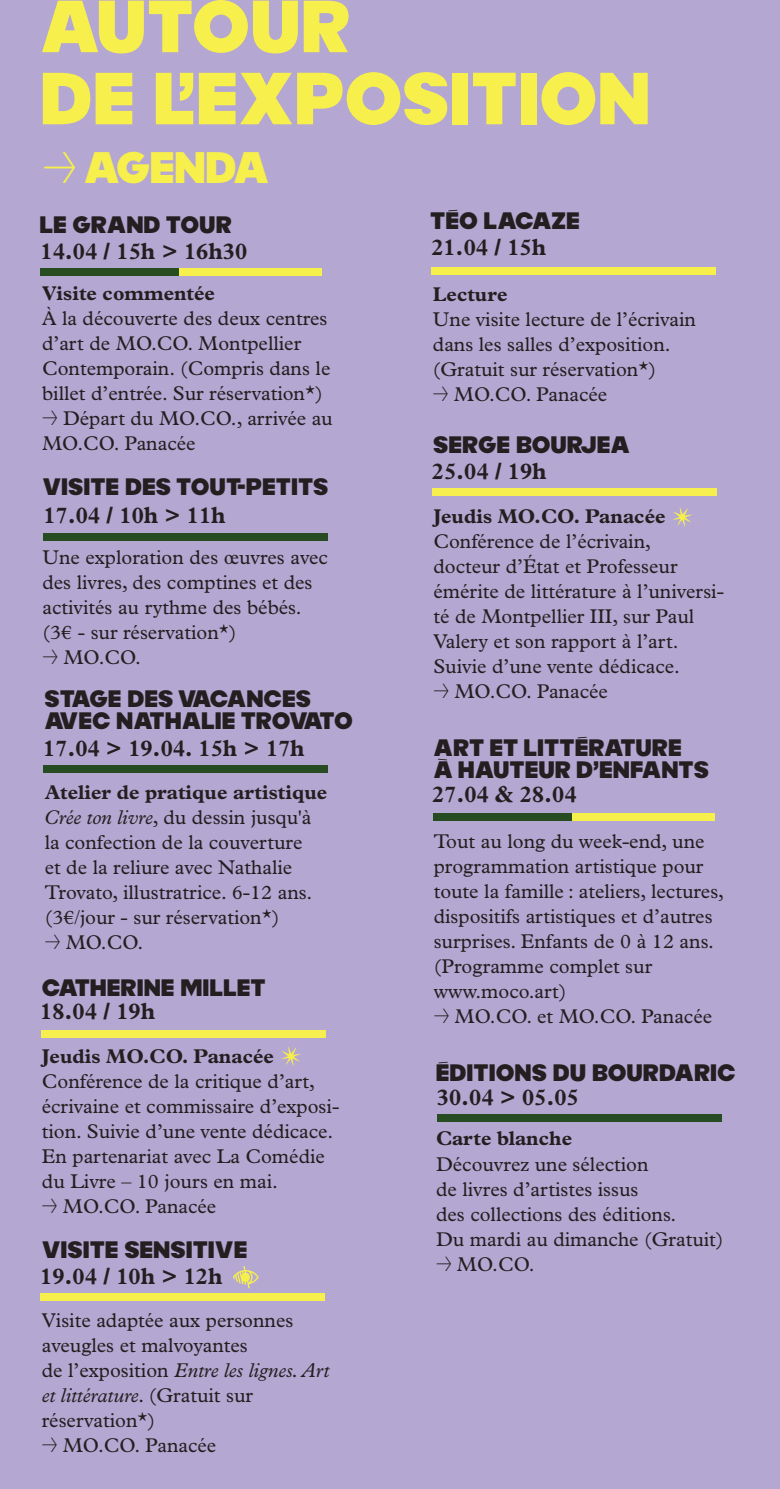
<style>
.page{position:relative;width:780px;height:1489px;background:#fff}
.page>*{position:absolute;margin:0;border:0;box-sizing:border-box;transform-origin:0 0}
.t1{font:900 72px/72px "MOCOSUNSET";color:#f7ef4c}
.t2{font:900 43.25px "MOCOSUNSET";letter-spacing:-.02em;color:#f7ef4c}
.t3{font:900 23.25px/21.8px "MOCOSUNSET";color:#231f20}
.t4{font:700 23.25px "Plantin MT Pro";color:#231f20}
.t5{font:20px/25px "Plantin MT Pro";color:#231f20}
.t6{font:700 20px "Plantin MT Pro";color:#231f20}
.s1{font-family:"MOCOSUNSET";font-weight:900}
.s2{font-weight:700}
.s3{font-style:italic}
</style>
<div class="page">
<div style="left:0;top:0;width:780px;height:1488px;background:#b4a7d1"></div>
<div style="left:43px;top:532px;width:285px;height:8px;background:#284c22"></div>
<div style="left:43px;top:764px;width:284px;height:8px;background:#284c22"></div>
<div style="left:40px;top:1293px;width:284px;height:7px;background:#f7ef4c"></div>
<div style="left:431px;top:267px;width:284px;height:8px;background:#f7ef4c"></div>
<div style="left:41px;top:1030px;width:284px;height:8px;background:#f6ef4f"></div>
<div style="left:40px;top:268px;width:142px;height:8px;background:#284c22"></div>
<div style="left:180px;top:268px;width:142px;height:8px;background:#f7ef4c"></div>
<svg style="left:281px;top:1046px;width:19px;height:19px"></svg>
<div style="left:432px;top:488px;width:284px;height:8px;background:#f6ef4f"></div>
<svg style="left:673px;top:507px;width:19px;height:19px"></svg>
<div style="left:437px;top:1113px;width:284px;height:8px;background:#284c22"></div>
<svg style="left:233px;top:1266px;width:26px;height:22px"></svg>
<div style="left:433px;top:813px;width:142px;height:7px;background:#284c22"></div>
<div style="left:572px;top:813px;width:142px;height:7px;background:#f7ef4c"></div>
<h1 class="t1" style="left:40px;top:-8px;width:612px">AUTOUR<br>DE L’EXPOSITION</h1>
<h2 class="t2" style="left:43px;top:146px;width:228px">→ AGENDA</h2>
<p class="t3" style="left:39px;top:214px;width:194px">LE GRAND TOUR</p>
<p class="t4" style="left:40px;top:237px;width:208px">14.04 / 15h &gt; 16h30</p>
<p class="t6" style="left:42px;top:281px;width:174px">Visite commentée</p>
<p class="t5" style="left:42px;top:305px;width:290px">À la découverte des deux centres d’art de MO.CO. Montpellier<br>Contemporain. (Compris dans le billet d’entrée. Sur réservation*)</p>
<p class="t5" style="left:42px;top:405px;width:292px"><span class="s1">→</span> Départ du MO.CO., arrivée au<br>MO.CO. Panacée</p>
<p class="t3" style="left:42px;top:476px;width:287px">VISITE DES TOUT-PETITS</p>
<p class="t4" style="left:43px;top:501px;width:184px">17.04 / 10h &gt; 11h</p>
<p class="t5" style="left:42px;top:545px;width:287px">Une exploration des œuvres avec des livres, des comptines et des activités au rythme des bébés. (3€ - sur réservation*)</p>
<p class="t5" style="left:42px;top:645px;width:100px"><span class="s1">→</span> MO.CO.</p>
<p class="t3" style="left:45px;top:688px;width:310px">STAGE DES VACANCES<br>AVEC NATHALIE TROVATO</p>
<p class="t4" style="left:43px;top:733px;width:263px">17.04 &gt; 19.04. 15h &gt; 17h</p>
<p class="t5" style="left:45px;top:779px;width:284px"><span class="s2">Atelier de pratique artistique<br></span><span class="s3">Crée ton livre</span>, du dessin jusqu'à la confection de la couverture<br>et de la reliure avec Nathalie<br>Trovato, illustratrice. 6-12 ans. (3€/jour - sur réservation*)</p>
<p class="t5" style="left:45px;top:929px;width:100px"><span class="s1">→</span> MO.CO.</p>
<p class="t3" style="left:42px;top:977px;width:225px">CATHERINE MILLET</p>
<p class="t4" style="left:40px;top:997px;width:116px">18.04 / 19h</p>
<p class="t6" style="left:42px;top:1043px;width:233px">Jeudis MO.CO. Panacée</p>
<p class="t5" style="left:42px;top:1068px;width:299px">Conférence de la critique d’art, écrivaine et commissaire d’exposi&shy;tion. Suivie d’une vente dédicace.<br>En partenariat avec La Comédie du Livre – 10 jours en mai.</p>
<p class="t5" style="left:42px;top:1193px;width:176px"><span class="s1">→</span> MO.CO. Panacée</p>
<p class="t3" style="left:42px;top:1239px;width:207px">VISITE SENSITIVE</p>
<p class="t4" style="left:40px;top:1262px;width:184px">19.04 / 10h &gt; 12h</p>
<p class="t5" style="left:42px;top:1308px;width:289px">Visite adaptée aux personnes aveugles et malvoyantes<br>de l’exposition <span class="s3">Entre les lignes. Art et littérature.</span> (Gratuit sur réservation*)</p>
<p class="t5" style="left:42px;top:1433px;width:176px"><span class="s1">→</span> MO.CO. Panacée</p>
<p class="t3" style="left:430px;top:210px;width:151px">TÉO LACAZE</p>
<p class="t4" style="left:431px;top:233px;width:116px">21.04 / 15h</p>
<p class="t6" style="left:433px;top:282px;width:76px">Lecture</p>
<p class="t5" style="left:433px;top:307px;width:264px">Une visite lecture de l’écrivain dans les salles d’exposition. (Gratuit sur réservation*)</p>
<p class="t5" style="left:433px;top:382px;width:176px"><span class="s1">→</span> MO.CO. Panacée</p>
<p class="t3" style="left:433px;top:435px;width:198px">SERGE BOURJEA</p>
<p class="t4" style="left:432px;top:457px;width:116px">25.04 / 19h</p>
<p class="t6" style="left:433px;top:504px;width:233px">Jeudis MO.CO. Panacée</p>
<p class="t5" style="left:433px;top:528px;width:292px">Conférence de l’écrivain,<br>docteur d’État et Professeur émérite de littérature à l’universi&shy;té de Montpellier III, sur Paul<br>Valery et son rapport à l’art.<br>Suivie d’une vente dédicace.</p>
<p class="t5" style="left:433px;top:678px;width:176px"><span class="s1">→</span> MO.CO. Panacée</p>
<p class="t3" style="left:433px;top:737px;width:277px">ART ET LITTÉRATURE<br>À HAUTEUR D’ENFANTS</p>
<p class="t4" style="left:432px;top:780px;width:146px">27.04 &amp; 28.04</p>
<p class="t5" style="left:433px;top:829px;width:292px">Tout au long du week-end, une programmation artistique pour toute la famille : ateliers, lectures, dispositifs artistiques et d’autres surprises. Enfants de 0 à 12 ans. (Programme complet sur www.moco.art)</p>
<p class="t5" style="left:433px;top:1004px;width:280px"><span class="s1">→</span> MO.CO. et MO.CO. Panacée</p>
<p class="t3" style="left:436px;top:1062px;width:301px">ÉDITIONS DU BOURDARIC</p>
<p class="t4" style="left:437px;top:1082px;width:143px">30.04 &gt; 05.05</p>
<p class="t6" style="left:436px;top:1126px;width:138px">Carte blanche</p>
<p class="t5" style="left:436px;top:1151px;width:289px">Découvrez une sélection<br>de livres d’artistes issus<br>des collections des éditions.<br>Du mardi au dimanche (Gratuit)</p>
<p class="t5" style="left:436px;top:1251px;width:100px"><span class="s1">→</span> MO.CO.</p>
</div>
